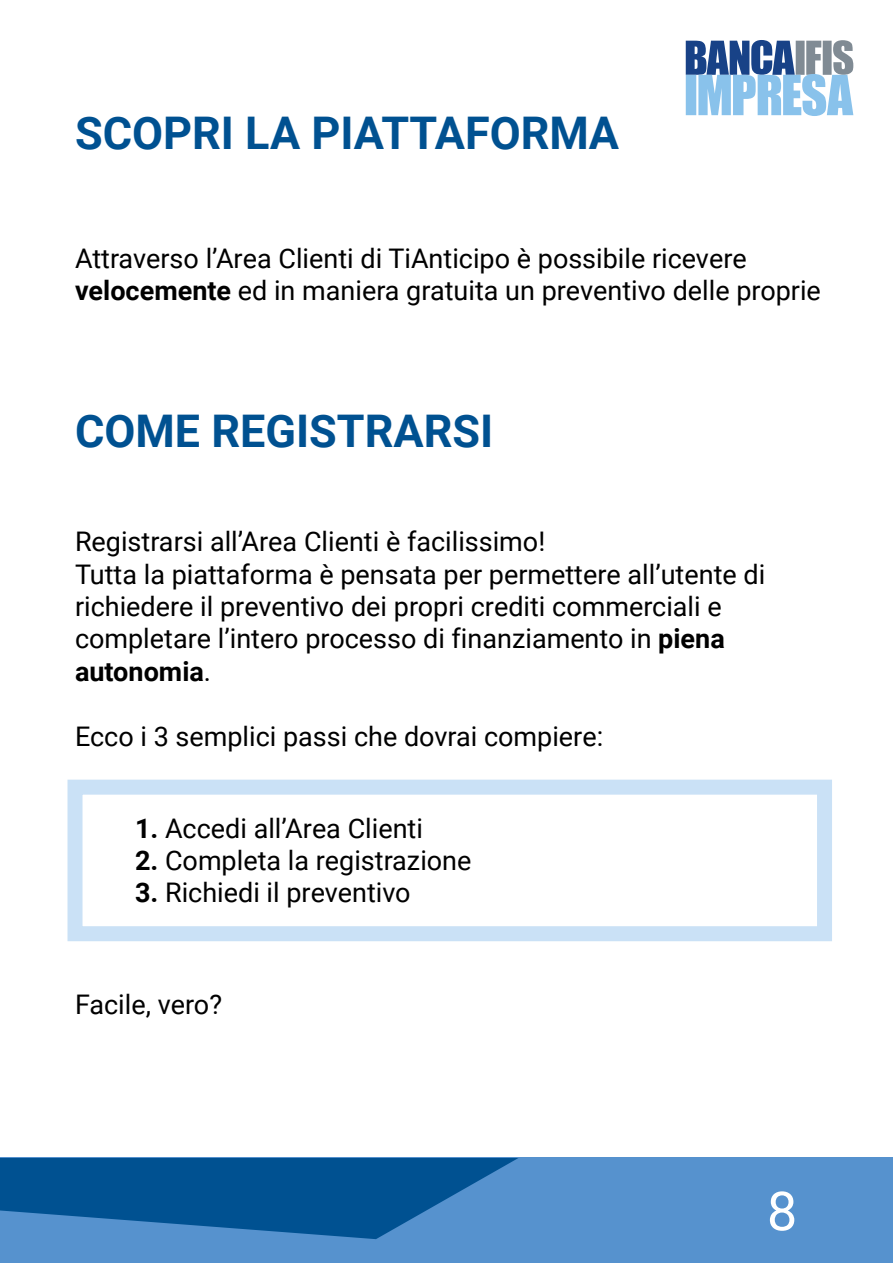
<style>
.page{position:relative;width:893px;height:1263px;background:#fff}
.page>*{position:absolute;margin:0;border:0;box-sizing:border-box;transform-origin:0 0}
.t1{font:54px "Roboto";color:#fff}
.t2{font:700 45px "Roboto";color:#005191}
.t3{font:27px/32.4px "Roboto";color:#000}
.s1{font-weight:700}
</style>
<div class="page">
<div style="left:0;top:1158px;width:893px;height:105px;background:#5692ce"></div>
<svg style="left:0;top:1158px;width:518px;height:81px"></svg>
<svg style="left:686px;top:40px;width:167px;height:76px"></svg>
<div style="left:68px;top:780px;width:764px;height:161px;border:15px solid #cae1f6"></div>
<h2 class="t2" style="left:75px;top:102px;width:546px">SCOPRI LA PIATTAFORMA</h2>
<p class="t3" style="left:75px;top:241px;width:747px">Attraverso l’Area Clienti di TiAnticipo è possibile ricevere <span class="s1">velocemente</span> ed in maniera gratuita un preventivo delle proprie</p>
<h2 class="t2" style="left:75px;top:400px;width:420px">COME REGISTRARSI</h2>
<p class="t3" style="left:75px;top:524px;width:692px">Registrarsi all’Area Clienti è facilissimo!<br>Tutta la piattaforma è pensata per permettere all’utente di richiedere il preventivo dei propri crediti commerciali e completare l’intero processo di finanziamento in <span class="s1">piena autonomia</span>.</p>
<p class="t3" style="left:75px;top:719px;width:530px">Ecco i 3 semplici passi che dovrai compiere:</p>
<p class="t3" style="left:135px;top:811px;width:289px"><span class="s1">1.</span> Accedi all’Area Clienti</p>
<p class="t3" style="left:135px;top:843px;width:338px"><span class="s1">2.</span> Completa la registrazione</p>
<p class="t3" style="left:135px;top:876px;width:277px"><span class="s1">3.</span> Richiedi il preventivo</p>
<p class="t3" style="left:75px;top:987px;width:149px">Facile, vero?</p>
<h1 class="t1" style="left:767px;top:1173px;width:32px">8</h1>
</div>
